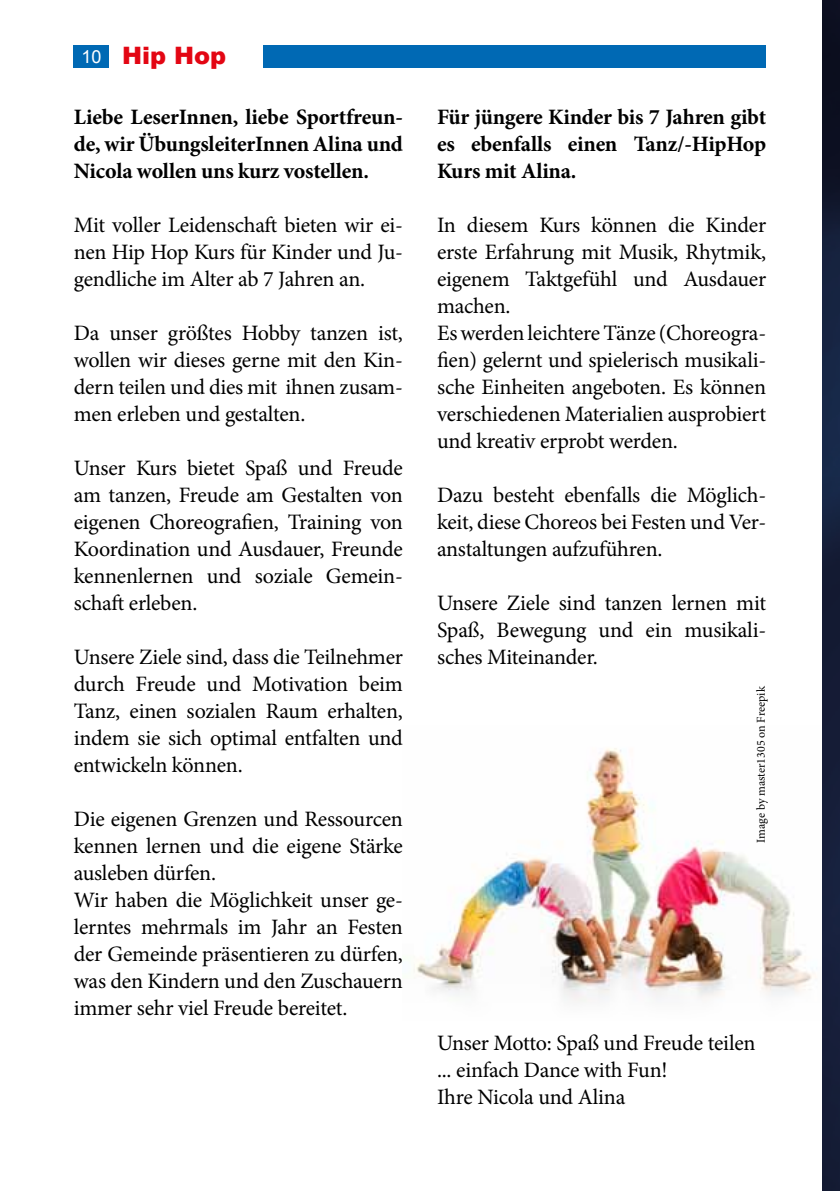
<style>
.page{position:relative;width:840px;height:1191px;background:#fff}
.page>*{position:absolute;margin:0;border:0;box-sizing:border-box;transform-origin:0 0}
.t1{font:900 24px "Arial";color:#e30613}
.t2{font:22px/27px "Minion Pro";letter-spacing:-.01em;color:#000;text-align:justify}
.t3{font:700 22px/27px "Minion Pro";letter-spacing:-.01em;color:#000;text-align:justify}
.t4{font:18px "Arial";color:#fff}
.t5{font:12px "Minion Pro";letter-spacing:-.005em;color:#000}
</style>
<div class="page">
<div style="left:74px;top:45px;width:691px;height:23px;background:#0069b4"></div>
<img style="left:413px;top:748px;width:403px;height:255px">
<div style="left:109px;top:43px;width:15px;height:31px;background:#fff"></div>
<div style="left:122px;top:43px;width:140px;height:31px;background:#fff"></div>
<img style="left:822px;top:0;width:17px;height:1191px">
<p class="t4" style="left:82px;top:45px;width:22px">10</p>
<p class="t1" style="left:122px;top:38px;width:105px">Hip Hop</p>
<p class="t3" style="left:74px;top:103px;width:330px">Liebe LeserInnen, liebe Sportfreun&shy;de, wir ÜbungsleiterInnen Alina und Nicola wollen uns kurz vostellen.</p>
<p class="t2" style="left:74px;top:211px;width:330px">Mit voller Leidenschaft bieten wir ei&shy;nen Hip Hop Kurs für Kinder und Ju&shy;gendliche im Alter ab 7 Jahren an.</p>
<p class="t2" style="left:74px;top:319px;width:330px">Da unser größtes Hobby tanzen ist, wollen wir dieses gerne mit den Kin&shy;dern teilen und dies mit ihnen zusam&shy;men erleben und gestalten.</p>
<p class="t2" style="left:74px;top:454px;width:330px">Unser Kurs bietet Spaß und Freude am tanzen, Freude am Gestalten von eigenen Choreografien, Training von Koordination und Ausdauer, Freunde kennenlernen und soziale Gemein&shy;schaft erleben.</p>
<p class="t2" style="left:74px;top:643px;width:330px">Unsere Ziele sind, dass die Teilnehmer durch Freude und Motivation beim Tanz, einen sozialen Raum erhalten, indem sie sich optimal entfalten und entwickeln können.</p>
<p class="t2" style="left:74px;top:805px;width:330px;text-align:left">Die eigenen Grenzen und Ressourcen kennen lernen und die eigene Stärke ausleben dürfen.<br>Wir haben die Möglichkeit unser ge&shy;lerntes mehrmals im Jahr an Festen der Gemeinde präsentieren zu dürfen, was den Kindern und den Zuschauern immer sehr viel Freude bereitet.</p>
<p class="t3" style="left:437px;top:103px;width:330px">Für jüngere Kinder bis 7 Jahren gibt es ebenfalls einen Tanz/-HipHop Kurs mit Alina.</p>
<p class="t2" style="left:437px;top:211px;width:330px;text-align:left">In diesem Kurs können die Kinder erste Erfahrung mit Musik, Rhytmik, eigenem Taktgefühl und Ausdauer machen.<br>Es werden leichtere Tänze (Choreogra&shy;fien) gelernt und spielerisch musikali&shy;sche Einheiten angeboten. Es können verschiedenen Materialien ausprobiert und kreativ erprobt werden.</p>
<p class="t2" style="left:437px;top:481px;width:330px">Dazu besteht ebenfalls die Möglich&shy;keit, diese Choreos bei Festen und Ver&shy;anstaltungen aufzuführen.</p>
<p class="t2" style="left:437px;top:589px;width:330px">Unsere Ziele sind tanzen lernen mit Spaß, Bewegung und ein musikali&shy;sches Miteinander.</p>
<p class="t5" style="left:752px;top:842px;width:158px;rotate:-90deg">Image by master1305 on Freepik</p>
<p class="t2" style="left:437px;top:1030px;width:320px;text-align:left">Unser Motto: Spaß und Freude teilen ... einfach Dance with Fun!<br>Ihre Nicola und Alina</p>
</div>
